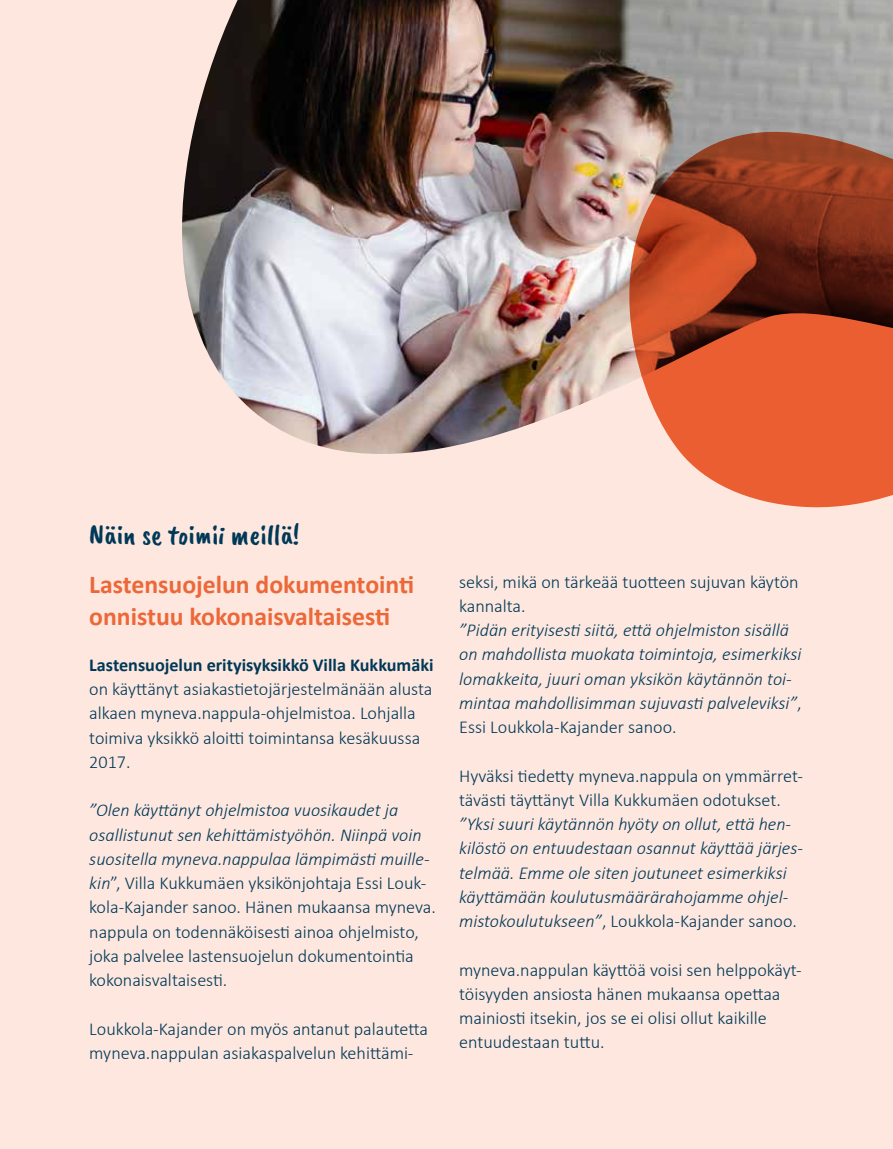
<style>
.page{position:relative;width:893px;height:1149px;background:#fff}
.page>*{position:absolute;margin:0;border:0;box-sizing:border-box;transform-origin:0 0}
.t1{font:28.5px "Caveat Brush";color:#003857}
.t2{font:700 25.8px/31.8px "Calibri";color:#ec6839}
.t3{font:300 18.15px/24.3px "Calibri";color:#003857}
.t4{font:italic 300 18.15px/24.3px "Calibri";color:#003857}
.t5{font:700 18.15px "Calibri";color:#003857}
.s1{font-style:italic}
.s2{font-style:normal}
</style>
<div class="page">
<div style="left:0;top:0;width:893px;height:1148px;background:#fde7de"></div>
<img style="left:182px;top:0;width:711px;height:454px">
<svg style="left:627px;top:100px;width:266px;height:408px;background:#b85f43"></svg>
<h1 class="t1" style="left:89px;top:518px;width:212px">Näin se toimii meillä!</h1>
<h2 class="t2" style="left:89px;top:568px;width:326px">Lastensuojelun dokumentointi onnistuu kokonaisvaltaisesti</h2>
<p class="t5" style="left:89px;top:651px;width:346px">Lastensuojelun erityisyksikkö Villa Kukkumäki</p>
<p class="t3" style="left:89px;top:676px;width:345px">on käyttänyt asiakastietojärjestelmänään alusta alkaen myneva.nappula-ohjelmistoa. Lohjalla toimiva yksikkö aloitti toimintansa kesäkuussa 2017.</p>
<p class="t3" style="left:89px;top:797px;width:348px"><span class="s1">”Olen käyttänyt ohjelmistoa vuosikaudet ja osallistunut sen kehittämistyöhön. Niinpä voin suositella myneva.nappulaa lämpimästi muille&shy;kin</span>”, Villa Kukkumäen yksikönjohtaja Essi Louk&shy;kola-Kajander sanoo. Hänen mukaansa myneva. nappula on todennäköisesti ainoa ohjelmisto, joka palvelee lastensuojelun dokumentointia kokonaisvaltaisesti.</p>
<p class="t3" style="left:89px;top:1015px;width:340px">Loukkola-Kajander on myös antanut palautetta myneva.nappulan asiakaspalvelun kehittämi-</p>
<p class="t3" style="left:459px;top:569px;width:341px">seksi, mikä on tärkeää tuotteen sujuvan käytön kannalta.</p>
<p class="t4" style="left:459px;top:617px;width:344px">”Pidän erityisesti siitä, että ohjelmiston sisällä on mahdollista muokata toimintoja, esimerkiksi lomakkeita, juuri oman yksikön käytännön toi&shy;mintaa mahdollisimman sujuvasti palveleviksi”<span class="s2">, Essi Loukkola-Kajander sanoo.</span></p>
<p class="t3" style="left:459px;top:763px;width:345px">Hyväksi tiedetty myneva.nappula on ymmärret&shy;tävästi täyttänyt Villa Kukkumäen odotukset.</p>
<p class="t4" style="left:459px;top:811px;width:345px">”Yksi suuri käytännön hyöty on ollut, että hen&shy;kilöstö on entuudestaan osannut käyttää järjes&shy;telmää. Emme ole siten joutuneet esimerkiksi käyttämään koulutusmäärärahojamme ohjel&shy;mistokoulutukseen”<span class="s2">, Loukkola-Kajander sanoo.</span></p>
<p class="t3" style="left:459px;top:957px;width:344px">myneva.nappulan käyttöä voisi sen helppokäyt&shy;töisyyden ansiosta hänen mukaansa opettaa mainiosti itsekin, jos se ei olisi ollut kaikille entuudestaan tuttu.</p>
</div>
